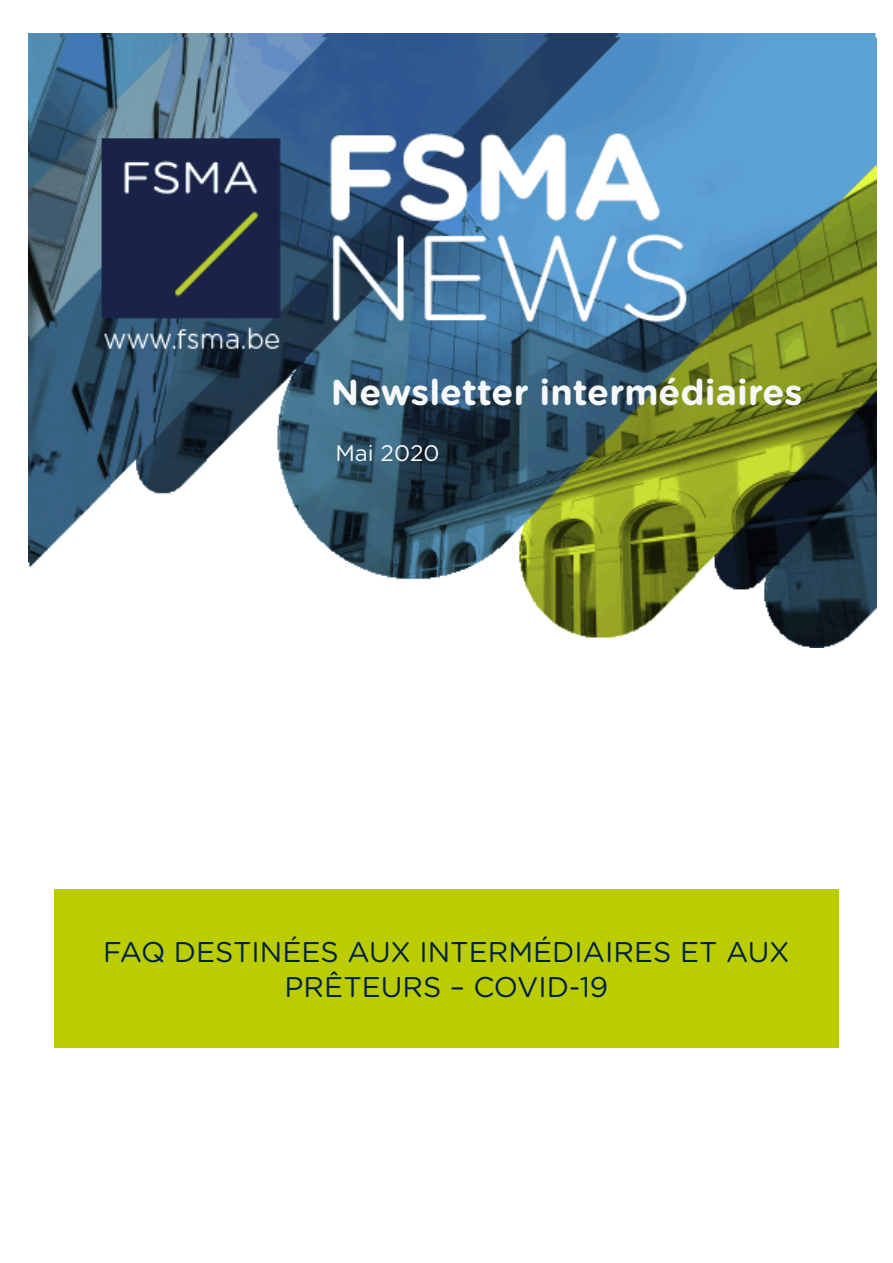
<style>
.page{position:relative;width:893px;height:1263px;background:#fff}
.page>*{position:absolute;margin:0;border:0;box-sizing:border-box;transform-origin:0 0}
.t1{font:700 36px "Gotham Rounded";color:#f7f8f9}
.Paragraph_Style_1{font:28.5px/34.2px "Gotham Rounded";color:#024;text-align:center}
.t2{font:22.5px "Gotham Rounded";color:#f7f8f9}
</style>
<div class="page">
<img style="left:29px;top:34px;width:847px;height:613px">
<div style="left:54px;top:889px;width:785px;height:158px;background:#bc0"></div>
<p class="t1" style="left:331px;top:365px;width:473px">Newsletter intermédiaires</p>
<p class="t2" style="left:335px;top:438px;width:106px">Mai 2020</p>
<p class="Paragraph_Style_1" style="left:103px;top:934px;width:688px">FAQ DESTINÉES AUX INTERMÉDIAIRES ET AUX<br>PRÊTEURS – COVID-19</p>
</div>
